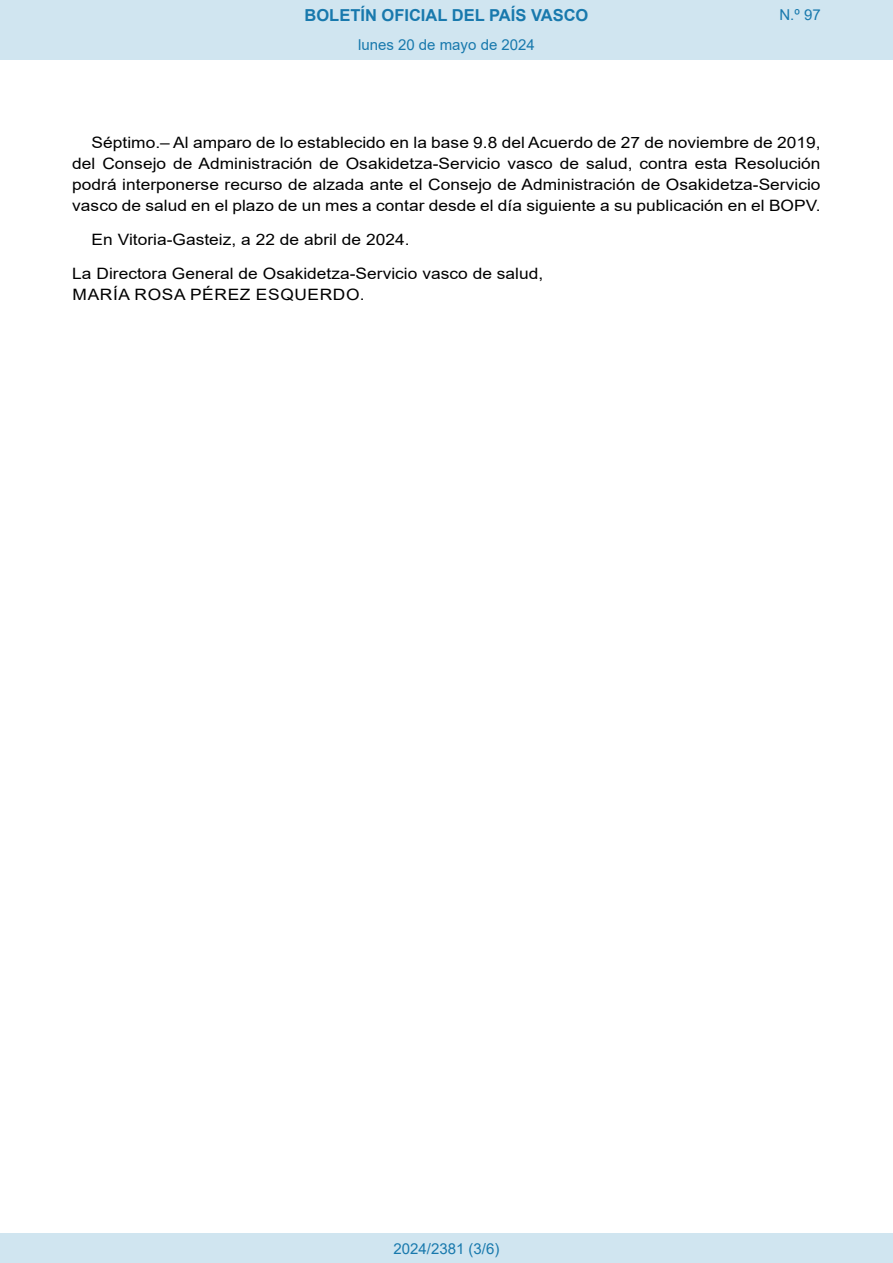
<style>
.page{position:relative;width:893px;height:1263px;background:#fff}
.page>*{position:absolute;margin:0;border:0;box-sizing:border-box;transform-origin:0 0}
.t1{font:700 16.5px "Arial";color:#1879ad}
.BOPVDetalle{font:15.6px/21px "Arial";color:#000;text-align:justify;scale:1.11 1}
.BOPVFirmaPuesto{font:15.6px "Arial";color:#000;scale:1.11 1}
.BOPVFirmaLugFec{font:15.6px "Arial";color:#000;scale:1.11 1}
.BOPVFirmaNombre{font:15.6px "Arial";letter-spacing:.035em;color:#000;scale:1.11 1}
.Paginacion_Centro{font:15px "Arial";color:#1879ad}
</style>
<div class="page">
<div style="left:0;top:0;width:893px;height:60px;background:#d0e5f0"></div>
<div style="left:0;top:1233px;width:893px;height:30px;background:#d0e5f0"></div>
<p class="t1" style="left:305px;top:3px;width:285px">BOLETÍN OFICIAL DEL PAÍS VASCO</p>
<p class="Paginacion_Centro" style="left:358px;top:35px;width:178px">lunes 20 de mayo de 2024</p>
<p class="Paginacion_Centro" style="left:779px;top:5px;width:43px">N.º 97</p>
<p class="BOPVDetalle" style="left:72px;top:132px;width:676px;text-indent:19px">Séptimo.– Al amparo de lo establecido en la base 9.8 del Acuerdo de 27 de noviembre de 2019, del Consejo de Administración de Osakidetza-Servicio vasco de salud, contra esta Resolución podrá interponerse recurso de alzada ante el Consejo de Administración de Osakidetza-Servicio vasco de salud en el plazo de un mes a contar desde el día siguiente a su publicación en el BOPV.</p>
<p class="BOPVFirmaLugFec" style="left:92px;top:229px;width:288px">En Vitoria-Gasteiz, a 22 de abril de 2024.</p>
<p class="BOPVFirmaPuesto" style="left:72px;top:262px;width:426px">La Directora General de Osakidetza-Servicio vasco de salud,</p>
<p class="BOPVFirmaNombre" style="left:73px;top:283px;width:265px">MARÍA ROSA PÉREZ ESQUERDO.</p>
<p class="Paginacion_Centro" style="left:393px;top:1238px;width:107px">2024/2381 (3/6)</p>
</div>
